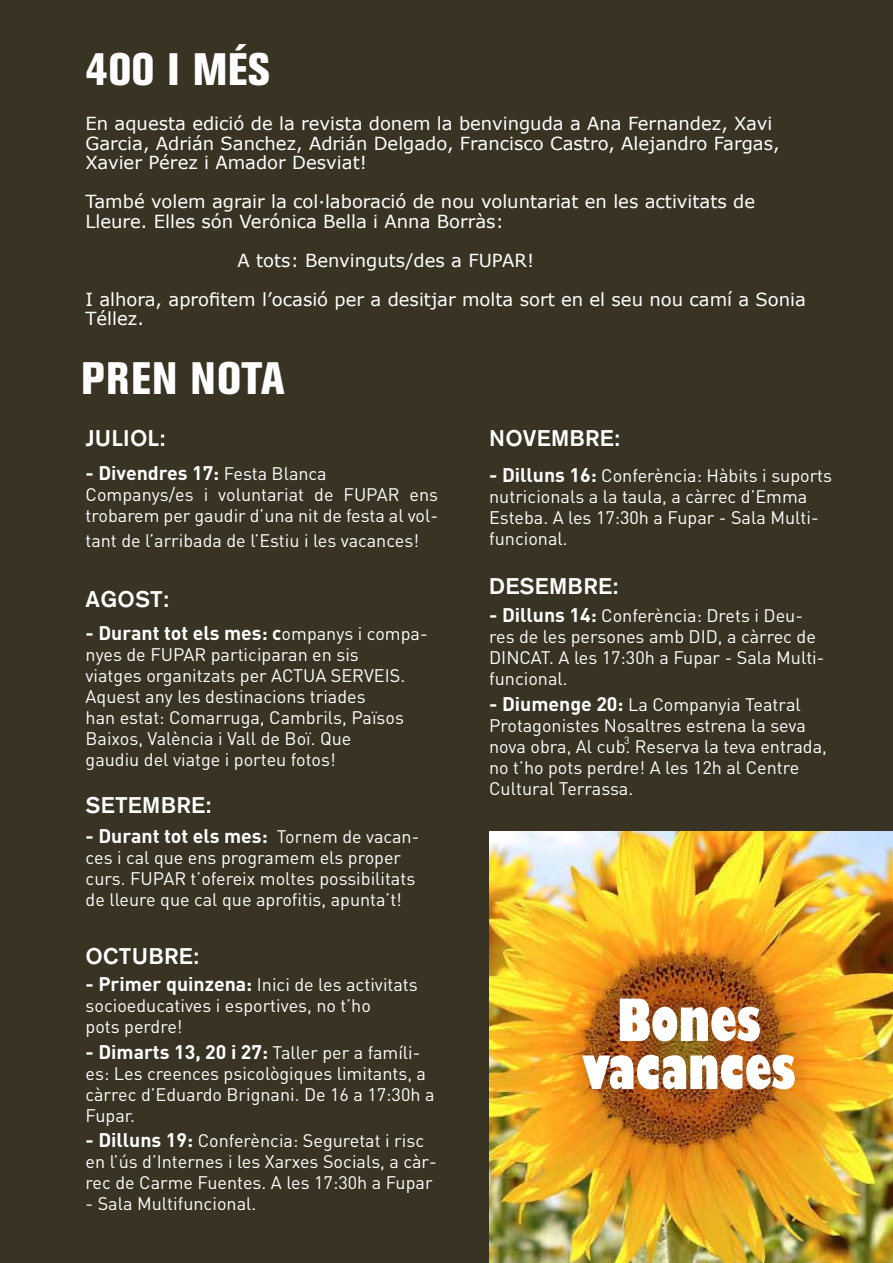
<style>
.page{position:relative;width:893px;height:1263px;background:#383323}
.page>*{position:absolute;margin:0;border:0;box-sizing:border-box;transform-origin:0 0}
.t1{font:800 condensed 57px/48px "Gill Sans";color:#fff;text-align:center}
.t2{font:800 condensed 45px "Akzidenz Grotesk BE";letter-spacing:.03em;color:#fff}
.t3{font:500 22.5px "Akzidenz Grotesk BE";letter-spacing:.01em;color:#fff}
.t4{font:700 19.5px "DIN Pro";color:#fff}
.t5{font:18px/21px "DIN Pro";color:#fff}
.t6{font:18px/19.5px "Verdana";color:#fff}
.t7{font:10.5px "DIN Pro";color:#fff}
.s1{font-weight:400;font-size:18px}
.s2{font-weight:700;font-size:19.5px}
</style>
<div class="page">
<img style="left:489px;top:831px;width:404px;height:432px">
<h2 class="t2" style="left:85px;top:43px;width:186px">400 I MÉS</h2>
<p class="t6" style="left:85px;top:114px;width:696px">En aquesta edició de la revista donem la benvinguda a Ana Fernandez, Xavi<br>Garcia, Adrián Sanchez, Adrián Delgado, Francisco Castro, Alejandro Fargas,<br>Xavier Pérez i Amador Desviat!</p>
<p class="t6" style="left:85px;top:192px;width:671px">També volem agrair la col·laboració de nou voluntariat en les activitats de<br>Lleure. Elles són Verónica Bella i Anna Borràs:</p>
<p class="t6" style="left:85px;top:241px;width:722px;line-height:39px;text-indent:152px">A tots: Benvinguts/des a FUPAR!<br>I alhora, aprofitem l’ocasió per a desitjar molta sort en el seu nou camí a Sonia</p>
<p class="t6" style="left:85px;top:309px;width:60px">Téllez.</p>
<h2 class="t2" style="left:81px;top:352px;width:205px">PREN NOTA</h2>
<p class="t3" style="left:86px;top:424px;width:81px">JU LIOL:</p>
<p class="t4" style="left:86px;top:459px;width:243px">- Divendres 17: <span class="s1">Festa Blanca</span></p>
<p class="t5" style="left:86px;top:483px;width:354px">Companys/es i voluntariat de FUPAR ens trobarem per gaudir d’una nit de festa al vol-</p>
<p class="t5" style="left:86px;top:530px;width:335px">tant de l’arribada de l’Estiu i les vacances!</p>
<p class="t3" style="left:86px;top:585px;width:85px">AGOST:</p>
<p class="t4" style="left:86px;top:620px;width:344px">- Durant tot els mes: c<span class="s1">ompanys i compa-</span></p>
<p class="t5" style="left:86px;top:643px;width:321px">nyes de FUPAR participaran en sis viatges organitzats per ACTUA SERVEIS.<br>Aquest any les destinacions triades<br>han estat: Comarruga, Cambrils, Països Baixos, València i Vall de Boï. Que gaudiu del viatge i porteu fotos!</p>
<p class="t3" style="left:86px;top:792px;width:127px">SETEMBRE:</p>
<p class="t4" style="left:86px;top:823px;width:335px">- Durant tot els mes: <span class="s1">Tornem de vacan-</span></p>
<p class="t5" style="left:86px;top:846px;width:331px">ces i cal que ens programem els proper curs. FUPAR t’ofereix moltes possibilitats de lleure que cal que aprofitis, apunta’t!</p>
<p class="t3" style="left:86px;top:942px;width:115px">OCTU BRE:</p>
<p class="t5" style="left:86px;top:973px;width:334px"><span class="s2">- Primer quinzena:</span> Inici de les activitats socioeducatives i esportives, no t’ho<br>pots perdre!</p>
<p class="t4" style="left:86px;top:1038px;width:336px">- Dimarts 13, 20 i 27: <span class="s1">Taller per a famíli-</span></p>
<p class="t5" style="left:86px;top:1062px;width:350px">es: Les creences psicològiques limitants, a càrrec d’Eduardo Brignani. De 16 a 17:30h a<br>Fupar.</p>
<p class="t5" style="left:86px;top:1129px;width:353px"><span class="s2">- Dilluns 19:</span> Conferència: Seguretat i risc en l’ús d’Internes i les Xarxes Socials, a càr&shy;rec de Carme Fuentes. A les 17:30h a Fupar</p>
<p class="t5" style="left:86px;top:1192px;width:172px">- Sala Multifuncional.</p>
<p class="t3" style="left:489px;top:424px;width:132px">NOVEMBRE:</p>
<p class="t5" style="left:489px;top:464px;width:345px"><span class="s2">- Dilluns 16:</span> Conferència: Hàbits i suports nutricionals a la taula, a càrrec d’Emma Esteba. A les 17:30h a Fupar - Sala Multi&shy;funcional.</p>
<p class="t3" style="left:489px;top:573px;width:130px">DESEMBRE:</p>
<p class="t5" style="left:489px;top:604px;width:337px"><span class="s2">- Dilluns 14:</span> Conferència: Drets i Deu&shy;res de les persones amb DID, a càrrec de<br>DINCAT. A les 17:30h a Fupar - Sala Multi&shy;funcional.</p>
<p class="t5" style="left:489px;top:693px;width:339px"><span class="s2">- Diumenge 20:</span> La Companyia Teatral Protagonistes Nosaltres estrena la seva nova obra, Al cub. Reserva la teva entrada, no t’ho pots perdre! A les 12h al Centre Cultural Terrassa.</p>
<p class="t7" style="left:624px;top:733px;width:7px">3</p>
<h1 class="t1" style="left:582px;top:999px;width:215px">Bones vacances</h1>
</div>
